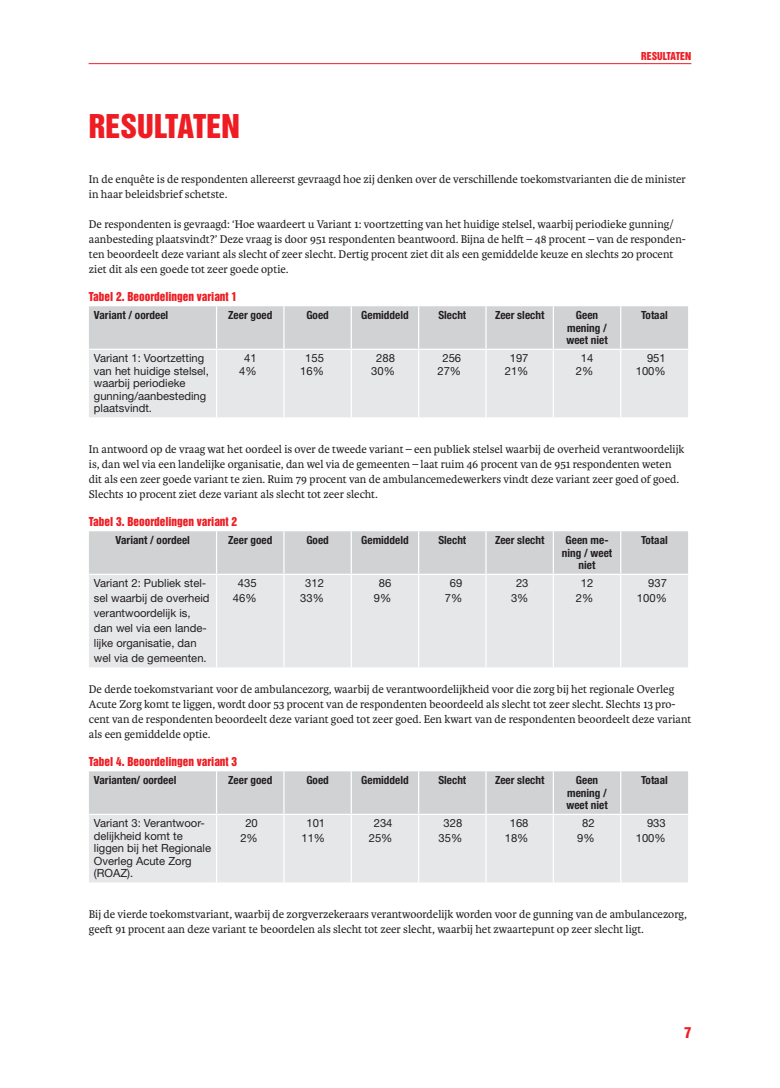
<style>
.page{position:relative;width:780px;height:1088px;background:#fff}
.page>*{position:absolute;margin:0;border:0;box-sizing:border-box;transform-origin:0 0}
.t1{font:30px "Helvetica Inserat LT Std";color:#ee1d23}
.t2{font:13.75px "Helvetica Inserat LT Std";color:#ee1d23}
.t3{font:11.88px/15px "Karmina";color:#231f20}
.t4{font:11.25px/15px "Helvetica Neue LT Std";color:#231f20;text-align:center}
.t5{font:700 condensed 11.25px/12.5px "Helvetica Neue LT Std";color:#231f20;text-align:center}
.t6{font:11.25px "Helvetica Inserat LT Std";color:#ee1d23}
.t7{font:10px "Helvetica Inserat LT Std";color:#ee1d23}
</style>
<div class="page">
<hr style="left:89px;top:63px;width:602px;height:1px;background:#ee1d23">
<div style="left:89px;top:306px;width:599px;height:43px;background:#d1d2d4"></div>
<div style="left:89px;top:350px;width:599px;height:67px;background:#e6e7e9"></div>
<hr style="left:216px;top:306px;width:1px;height:43px;background:#fff">
<hr style="left:283px;top:306px;width:1px;height:43px;background:#fff">
<hr style="left:350px;top:306px;width:2px;height:43px;background:#fff">
<hr style="left:418px;top:306px;width:1px;height:43px;background:#fff">
<hr style="left:485px;top:306px;width:1px;height:43px;background:#fff">
<hr style="left:552px;top:306px;width:2px;height:43px;background:#fff">
<hr style="left:620px;top:306px;width:1px;height:43px;background:#fff">
<hr style="left:216px;top:350px;width:1px;height:67px;background:#fff">
<hr style="left:283px;top:350px;width:1px;height:67px;background:#fff">
<hr style="left:350px;top:350px;width:2px;height:67px;background:#fff">
<hr style="left:418px;top:350px;width:1px;height:67px;background:#fff">
<hr style="left:485px;top:350px;width:1px;height:67px;background:#fff">
<hr style="left:552px;top:350px;width:2px;height:67px;background:#fff">
<hr style="left:620px;top:350px;width:1px;height:67px;background:#fff">
<div style="left:89px;top:531px;width:599px;height:43px;background:#d1d2d4"></div>
<div style="left:89px;top:575px;width:599px;height:92px;background:#e6e7e9"></div>
<hr style="left:216px;top:531px;width:1px;height:43px;background:#fff">
<hr style="left:283px;top:531px;width:1px;height:43px;background:#fff">
<hr style="left:350px;top:531px;width:2px;height:43px;background:#fff">
<hr style="left:418px;top:531px;width:1px;height:43px;background:#fff">
<hr style="left:485px;top:531px;width:1px;height:43px;background:#fff">
<hr style="left:552px;top:531px;width:2px;height:43px;background:#fff">
<hr style="left:620px;top:531px;width:1px;height:43px;background:#fff">
<hr style="left:216px;top:575px;width:1px;height:92px;background:#fff">
<hr style="left:283px;top:575px;width:1px;height:92px;background:#fff">
<hr style="left:350px;top:575px;width:2px;height:92px;background:#fff">
<hr style="left:418px;top:575px;width:1px;height:92px;background:#fff">
<hr style="left:485px;top:575px;width:1px;height:92px;background:#fff">
<hr style="left:552px;top:575px;width:2px;height:92px;background:#fff">
<hr style="left:620px;top:575px;width:1px;height:92px;background:#fff">
<div style="left:89px;top:771px;width:599px;height:43px;background:#d1d2d4"></div>
<div style="left:89px;top:815px;width:599px;height:67px;background:#e6e7e9"></div>
<hr style="left:216px;top:771px;width:1px;height:43px;background:#fff">
<hr style="left:283px;top:771px;width:1px;height:43px;background:#fff">
<hr style="left:350px;top:771px;width:2px;height:43px;background:#fff">
<hr style="left:418px;top:771px;width:1px;height:43px;background:#fff">
<hr style="left:485px;top:771px;width:1px;height:43px;background:#fff">
<hr style="left:552px;top:771px;width:2px;height:43px;background:#fff">
<hr style="left:620px;top:771px;width:1px;height:43px;background:#fff">
<hr style="left:216px;top:815px;width:1px;height:67px;background:#fff">
<hr style="left:283px;top:815px;width:1px;height:67px;background:#fff">
<hr style="left:350px;top:815px;width:2px;height:67px;background:#fff">
<hr style="left:418px;top:815px;width:1px;height:67px;background:#fff">
<hr style="left:485px;top:815px;width:1px;height:67px;background:#fff">
<hr style="left:552px;top:815px;width:2px;height:67px;background:#fff">
<hr style="left:620px;top:815px;width:1px;height:67px;background:#fff">
<p class="t7" style="left:641px;top:51px;width:52px">RESULTATEN</p>
<h1 class="t1" style="left:89px;top:108px;width:152px">RESULTATEN</h1>
<p class="t3" style="left:89px;top:172px;width:598px">In de enquête is de respondenten allereerst gevraagd hoe zij denken over de verschillende toekomstvarianten die de minister in haar beleidsbrief schetste.</p>
<p class="t3" style="left:89px;top:217px;width:598px">De respondenten is gevraagd: ‘Hoe waardeert u Variant 1: voortzetting van het huidige stelsel, waarbij periodieke gunning/ aanbesteding plaatsvindt?’ Deze vraag is door 951 respondenten beantwoord. Bijna de helft – 48 procent – van de responden&shy;ten beoordeelt deze variant als slecht of zeer slecht. Dertig procent ziet dit als een gemiddelde keuze en slechts 20 procent ziet dit als een goede tot zeer goede optie.</p>
<p class="t6" style="left:89px;top:290px;width:150px">Tabel 2. Beoordelingen variant 1</p>
<p class="t5" style="left:94px;top:309px;width:76px">Variant / oordeel</p>
<p class="t5" style="left:228px;top:309px;width:46px">Zeer goed</p>
<p class="t5" style="left:306px;top:309px;width:24px">Goed</p>
<p class="t5" style="left:361px;top:309px;width:49px">Gemiddeld</p>
<p class="t5" style="left:438px;top:309px;width:29px">Slecht</p>
<p class="t5" style="left:495px;top:309px;width:51px">Zeer slecht</p>
<p class="t5" style="left:566px;top:309px;width:43px">Geen mening / weet niet</p>
<p class="t5" style="left:641px;top:309px;width:28px">Totaal</p>
<p class="t4" style="left:94px;top:352px;width:116px;line-height:12.5px;text-align:left">Variant 1: Voortzetting van het huidige stelsel, waarbij periodieke gunning/aanbesteding plaatsvindt.</p>
<p class="t4" style="left:239px;top:352px;width:19px;line-height:12.5px">41<br>4%</p>
<p class="t4" style="left:300px;top:352px;width:25px;line-height:12.5px">155<br>16%</p>
<p class="t4" style="left:371px;top:352px;width:25px;line-height:12.5px">288<br>30%</p>
<p class="t4" style="left:437px;top:352px;width:25px;line-height:12.5px">256<br>27%</p>
<p class="t4" style="left:504px;top:352px;width:25px;line-height:12.5px">197<br>21%</p>
<p class="t4" style="left:576px;top:352px;width:19px;line-height:12.5px">14<br>2%</p>
<p class="t4" style="left:635px;top:352px;width:32px;line-height:12.5px;text-align:right">951<br>100%</p>
<p class="t3" style="left:89px;top:442px;width:597px">In antwoord op de vraag wat het oordeel is over de tweede variant – een publiek stelsel waarbij de overheid verantwoordelijk is, dan wel via een landelijke organisatie, dan wel via de gemeenten – laat ruim 46 procent van de 951 respondenten weten dit als een zeer goede variant te zien. Ruim 79 procent van de ambulancemedewerkers vindt deze variant zeer goed of goed.<br>Slechts 10 procent ziet deze variant als slecht tot zeer slecht.</p>
<p class="t6" style="left:89px;top:515px;width:150px">Tabel 3. Beoordelingen variant 2</p>
<p class="t5" style="left:116px;top:534px;width:76px">Variant / oordeel</p>
<p class="t5" style="left:228px;top:534px;width:46px">Zeer goed</p>
<p class="t5" style="left:306px;top:534px;width:24px">Goed</p>
<p class="t5" style="left:361px;top:534px;width:49px">Gemiddeld</p>
<p class="t5" style="left:438px;top:534px;width:29px">Slecht</p>
<p class="t5" style="left:495px;top:534px;width:51px">Zeer slecht</p>
<p class="t5" style="left:562px;top:534px;width:52px">Geen me&shy;ning / weet niet</p>
<p class="t5" style="left:641px;top:534px;width:28px">Totaal</p>
<p class="t4" style="left:94px;top:576px;width:117px;text-align:left">Variant 2: Publiek stel&shy;sel waarbij de overheid verantwoordelijk is, dan wel via een lande&shy;lijke organisatie, dan wel via de gemeenten.</p>
<p class="t4" style="left:233px;top:576px;width:25px">435<br>46%</p>
<p class="t4" style="left:300px;top:576px;width:25px">312<br>33%</p>
<p class="t4" style="left:374px;top:576px;width:19px">86<br>9%</p>
<p class="t4" style="left:445px;top:576px;width:19px">69<br>7%</p>
<p class="t4" style="left:511px;top:576px;width:19px">23<br>3%</p>
<p class="t4" style="left:576px;top:576px;width:19px">12<br>2%</p>
<p class="t4" style="left:637px;top:576px;width:32px;text-align:right">937<br>100%</p>
<p class="t3" style="left:89px;top:682px;width:604px">De derde toekomstvariant voor de ambulancezorg, waarbij de verantwoordelijkheid voor die zorg bij het regionale Overleg Acute Zorg komt te liggen, wordt door 53 procent van de respondenten beoordeeld als slecht tot zeer slecht. Slechts 13 pro&shy;cent van de respondenten beoordeelt deze variant goed tot zeer goed. Een kwart van de respondenten beoordeelt deze variant als een gemiddelde optie.</p>
<p class="t6" style="left:89px;top:755px;width:150px">Tabel 4. Beoordelingen variant 3</p>
<p class="t5" style="left:94px;top:774px;width:84px">Varianten/ oordeel</p>
<p class="t5" style="left:228px;top:774px;width:46px">Zeer goed</p>
<p class="t5" style="left:306px;top:774px;width:24px">Goed</p>
<p class="t5" style="left:361px;top:774px;width:49px">Gemiddeld</p>
<p class="t5" style="left:438px;top:774px;width:29px">Slecht</p>
<p class="t5" style="left:495px;top:774px;width:51px">Zeer slecht</p>
<p class="t5" style="left:566px;top:774px;width:43px">Geen mening / weet niet</p>
<p class="t5" style="left:641px;top:774px;width:28px">Totaal</p>
<p class="t4" style="left:94px;top:817px;width:119px;line-height:12.5px;text-align:left">Variant 3: Verantwoor&shy;delijkheid komt te liggen bij het Regionale<br>Overleg Acute Zorg (ROAZ).</p>
<p class="t4" style="left:240px;top:816px;width:19px">20<br>2%</p>
<p class="t4" style="left:301px;top:816px;width:25px">101<br>11%</p>
<p class="t4" style="left:369px;top:816px;width:25px">234<br>25%</p>
<p class="t4" style="left:438px;top:816px;width:25px">328<br>35%</p>
<p class="t4" style="left:504px;top:816px;width:25px">168<br>18%</p>
<p class="t4" style="left:577px;top:816px;width:19px">82<br>9%</p>
<p class="t4" style="left:635px;top:816px;width:32px;text-align:right">933<br>100%</p>
<p class="t3" style="left:89px;top:907px;width:599px">Bij de vierde toekomstvariant, waarbij de zorgverzekeraars verantwoordelijk worden voor de gunning van de ambulancezorg, geeft 91 procent aan deze variant te beoordelen als slecht tot zeer slecht, waarbij het zwaartepunt op zeer slecht ligt.</p>
<p class="t2" style="left:684px;top:1024px;width:8px">7</p>
</div>
